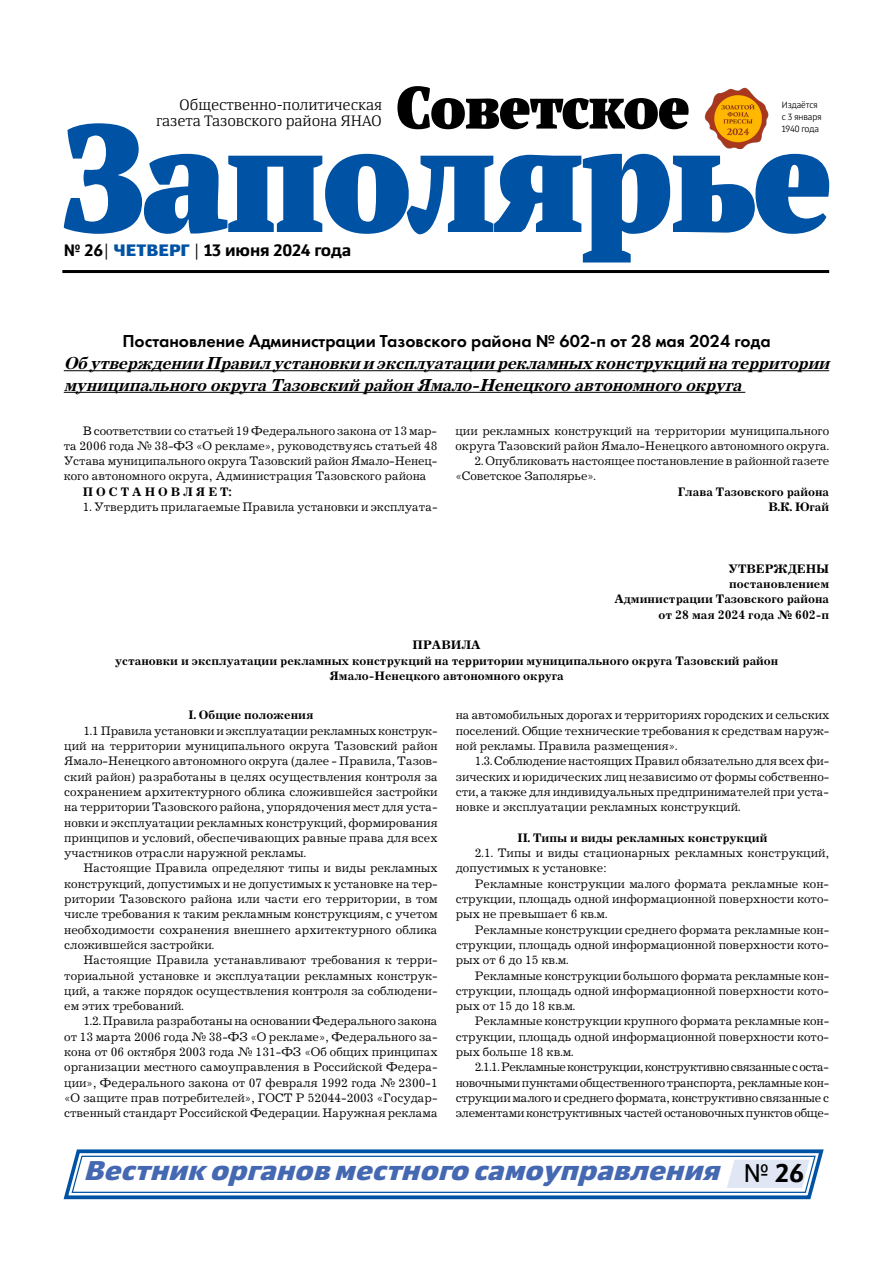
<style>
.page{position:relative;width:893px;height:1263px;background:#fff}
.page>*{position:absolute;margin:0;border:0;box-sizing:border-box;transform-origin:0 0}
.t1{font:italic 900 27px "Yefimov Sans";color:#4468b1}
.t2{font:italic 700 18px/21.6px "Journal C";color:#000}
.t3{font:18px "Futura Demi C";color:#000}
.t4{font:700 16.5px "Yefimov Sans";letter-spacing:-.005em;color:#000}
.t5{font:300 15px/15.8px "Yefimov Serif";letter-spacing:-.005em;color:#000;text-align:right}
.t6{font:12.75px/15.3px "Journal C";color:#000;text-align:justify}
.t7{font:700 12.75px/15.3px "Journal C";color:#000;text-align:right}
.t8{font:300 9px/12px "Yefimov Sans";letter-spacing:-.005em;color:#000}
.s1{font-weight:300}
.s2{font-weight:900;color:#0052a4}
.s3{font-weight:400;font-style:normal;font-size:25.5px;color:#000}
.s4{font-weight:700;font-style:normal;font-size:25.5px;color:#000}
</style>
<div class="page">
<svg style="left:63px;top:1149px;width:761px;height:51px"></svg>
<svg style="left:64px;top:123px;width:765px;height:139px"></svg>
<svg style="left:397px;top:86px;width:292px;height:43px"></svg>
<hr style="left:62px;top:270px;width:767px;height:3px;background:#000">
<img style="left:705px;top:87px;width:66px;height:62px">
<hr style="left:64px;top:370px;width:765px;height:1px;background:#000">
<hr style="left:64px;top:392px;width:681px;height:1px;background:#000">
<p class="t5" style="left:156px;top:97px;width:227px">Общественно-политическая газета Тазовского района ЯНАО</p>
<p class="t8" style="left:782px;top:99px;width:41px">Издаётся с 3 января<br>1940 года</p>
<p class="t4" style="left:64px;top:240px;width:289px">№ 26<span class="s1">|</span> <span class="s2">четверг</span> <span class="s1">|</span> 13 июня 2024 года</p>
<h2 class="t3" style="left:122px;top:331px;width:650px">Постановление Администрации Тазовского района № 602-п от 28 мая 2024 года</h2>
<h2 class="t2" style="left:64px;top:353px;width:773px">Обутверждении Правилустановки и эксплуатации рекламныхконструкцийнатерритории муниципальногоокругаТазовскийрайонЯмало-Ненецкогоавтономногоокруга</h2>
<p class="t6" style="left:64px;top:423px;width:375px;text-indent:19px">В соответствии со статьей 19 Федерального закона от 13 мар&shy;та 2006 года № 38-ФЗ «О рекламе», руководствуясь статьей 48<br>Устава муниципального округа Тазовский район Ямало-Ненец&shy;кого автономного округа, Администрация Тазовского района</p>
<p class="t7" style="left:83px;top:484px;width:150px">П О С Т А Н О В Л Я Е Т:</p>
<p class="t6" style="left:83px;top:500px;width:356px">1. Утвердить прилагаемые Правила установки и эксплуата-</p>
<p class="t6" style="left:455px;top:423px;width:375px">ции рекламных конструкций на территории муниципального округа Тазовский район Ямало-Ненецкого автономного округа.</p>
<p class="t6" style="left:455px;top:454px;width:375px;text-indent:19px">2. Опубликовать настоящее постановление в районной газете «Советское Заполярье».</p>
<p class="t7" style="left:678px;top:484px;width:153px">Глава Тазовского района<br>В.К. Югай</p>
<p class="t7" style="left:614px;top:561px;width:216px">УТВЕРЖДЕНЫ<br>постановлением<br>Администрации Тазовского района от 28 мая 2024 года № 602-п</p>
<p class="t7" style="left:115px;top:638px;width:665px;text-align:center">ПРАВИЛА<br>установки и эксплуатации рекламных конструкций на территории муниципального округа Тазовский район<br>Ямало-Ненецкого автономного округа</p>
<p class="t7" style="left:188px;top:708px;width:126px">I. Общие положения</p>
<p class="t6" style="left:64px;top:723px;width:375px;text-indent:19px">1.1 Правила установки и эксплуатации рекламных конструк&shy;ций на территории муниципального округа Тазовский район Ямало-Ненецкого автономного округа (далее - Правила, Тазов&shy;ский район) разработаны в целях осуществления контроля за сохранением архитектурного облика сложившейся застройки на территории Тазовского района, упорядочения мест для уста&shy;новки и эксплуатации рекламных конструкций, формирования принципов и условий, обеспечивающих равные права для всех участников отрасли наружной рекламы.</p>
<p class="t6" style="left:64px;top:861px;width:375px;text-indent:19px">Настоящие Правила определяют типы и виды рекламных конструкций, допустимых и не допустимых к установке на тер&shy;ритории Тазовского района или части его территории, в том числе требования к таким рекламным конструкциям, с учетом необходимости сохранения внешнего архитектурного облика сложившейся застройки.</p>
<p class="t6" style="left:64px;top:953px;width:375px;text-indent:19px">Настоящие Правила устанавливают требования к терри&shy;ториальной установке и эксплуатации рекламных конструк&shy;ций, а также порядок осуществления контроля за соблюдени&shy;ем этих требований.</p>
<p class="t6" style="left:64px;top:1014px;width:375px;text-indent:19px">1.2. Правила разработаны на основании Федерального закона от 13 марта 2006 года № 38-ФЗ «О рекламе», Федерального за&shy;кона от 06 октября 2003 года № 131-ФЗ «Об общих принципах организации местного самоуправления в Российской Федера&shy;ции», Федерального закона от 07 февраля 1992 года № 2300-1 «О защите прав потребителей», ГОСТ Р 52044-2003 «Государ&shy;ственный стандарт Российской Федерации. Наружная реклама</p>
<p class="t6" style="left:456px;top:708px;width:375px">на автомобильных дорогах и территориях городских и сельских поселений. Общие технические требования к средствам наруж&shy;ной рекламы. Правила размещения».</p>
<p class="t6" style="left:456px;top:754px;width:375px;text-indent:19px">1.3. Соблюдение настоящих Правил обязательно для всех фи&shy;зических и юридических лиц независимо от формы собственно&shy;сти, а также для индивидуальных предпринимателей при уста&shy;новке и эксплуатации рекламных конструкций.</p>
<p class="t7" style="left:517px;top:830px;width:251px">II. Типы и виды рекламных конструкций</p>
<p class="t6" style="left:456px;top:846px;width:375px;text-indent:19px">2.1. Типы и виды стационарных рекламных конструкций, допустимых к установке:</p>
<p class="t6" style="left:456px;top:876px;width:375px;text-indent:19px">Рекламные конструкции малого формата рекламные кон&shy;струкции, площадь одной информационной поверхности кото&shy;рых не превышает 6 кв.м.</p>
<p class="t6" style="left:456px;top:922px;width:375px;text-indent:19px">Рекламные конструкции среднего формата рекламные кон&shy;струкции, площадь одной информационной поверхности кото&shy;рых от 6 до 15 кв.м.</p>
<p class="t6" style="left:456px;top:968px;width:375px;text-indent:19px">Рекламные конструкции большого формата рекламные кон&shy;струкции, площадь одной информационной поверхности кото&shy;рых от 15 до 18 кв.м.</p>
<p class="t6" style="left:456px;top:1014px;width:375px;text-indent:19px">Рекламные конструкции крупного формата рекламные кон&shy;струкции, площадь одной информационной поверхности кото&shy;рых больше 18 кв.м.</p>
<p class="t6" style="left:456px;top:1060px;width:375px;text-indent:19px">2.1.1. Рекламные конструкции, конструктивно связанные с оста&shy;новочными пунктами общественного транспорта, рекламные кон&shy;струкции малого и среднего формата, конструктивно связанные с элементами конструктивных частей остановочных пунктов обще-</p>
<h1 class="t1" style="left:83px;top:1153px;width:723px">Вестник органовместного самоуправления <span class="s3">№</span> <span class="s4">2 6</span></h1>
</div>
